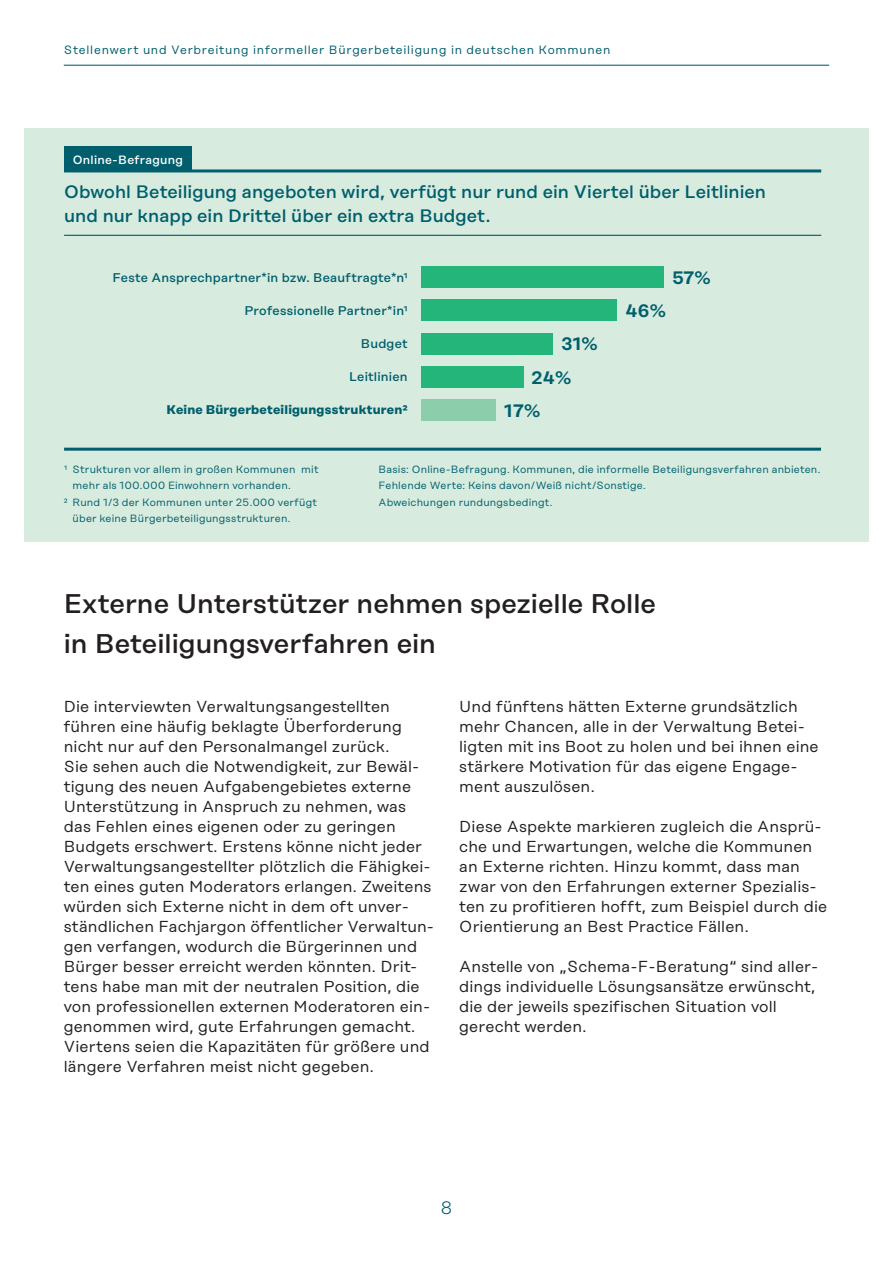
<style>
.page{position:relative;width:893px;height:1263px;background:#fff}
.page>*{position:absolute;margin:0;border:0;box-sizing:border-box;transform-origin:0 0}
.t1{font:500 27px/39.9px "Rational Display";color:#231f20}
.t2{font:500 18px/24px "Rational Display";letter-spacing:.005em;color:#005e6d}
.t3{font:600 18px "Rational Display";letter-spacing:.01em;color:#005e6d}
.t4{font:300 18px "Rational Display";color:#005e6d}
.t5{font:15.9px/20px "Rational Display";letter-spacing:.01em;color:#231f20}
.t6{font:500 12.6px "Rational Display";letter-spacing:.015em;color:#005e6d}
.t7{font:700 12.6px "Rational Display";letter-spacing:.02em;color:#005e6d}
.t8{font:12px "Rational Display";letter-spacing:.065em;color:#005e6d}
.t9{font:500 12px "Rational Display";letter-spacing:.025em;color:#fff}
.t10{font:10.5px/16.5px "Rational Display";letter-spacing:.015em;color:#005e6d}
</style>
<div class="page">
<hr style="left:64px;top:65px;width:765px;height:1px;background:#005e6d">
<div style="left:5px;top:128px;width:888px;height:414px;background:#d7ecde"></div>
<div style="left:64px;top:146px;width:128px;height:26px;background:#005e6d"></div>
<hr style="left:64px;top:169px;width:757px;height:3px;background:#005e6d">
<hr style="left:64px;top:235px;width:757px;height:1px;background:#005e6d">
<div style="left:421px;top:399px;width:75px;height:22px;background:#8cceab"></div>
<hr style="left:64px;top:448px;width:757px;height:3px;background:#005e6d">
<div style="left:421px;top:266px;width:243px;height:22px;background:#24b57b"></div>
<div style="left:421px;top:300px;width:196px;height:21px;background:#24b57b"></div>
<div style="left:421px;top:366px;width:103px;height:21px;background:#24b57b"></div>
<div style="left:421px;top:333px;width:132px;height:21px;background:#24b57b"></div>
<div style="left:0;top:0;width:893px;height:1263px;border:24px solid #fff"></div>
<p class="t8" style="left:64px;top:43px;width:548px">Stellenwert und Verbreitung informeller Bürgerbeteiligung in deutschen Kommunen</p>
<p class="t9" style="left:73px;top:152px;width:112px">Online-Befragung</p>
<p class="t2" style="left:64px;top:180px;width:703px">Obwohl Beteiligung angeboten wird, verfügt nur rund ein Viertel über Leitlinien und nur knapp ein Drittel über ein extra Budget.</p>
<p class="t6" style="left:112px;top:270px;width:297px">Feste Ansprechpartner*in bzw. Beauftragte*n1</p>
<p class="t6" style="left:244px;top:303px;width:165px">Professionelle Partner*in1</p>
<p class="t6" style="left:361px;top:336px;width:48px">Budget</p>
<p class="t6" style="left:349px;top:369px;width:60px">Leitlinien</p>
<p class="t7" style="left:167px;top:402px;width:243px">Keine Bürgerbeteiligungsstrukturen2</p>
<p class="t3" style="left:562px;top:333px;width:38px">31%</p>
<p class="t3" style="left:532px;top:367px;width:41px">24%</p>
<p class="t3" style="left:504px;top:400px;width:38px">17%</p>
<p class="t3" style="left:672px;top:267px;width:40px">57%</p>
<p class="t3" style="left:626px;top:300px;width:42px">46%</p>
<p class="t10" style="left:64px;top:461px;width:256px">1 Strukturen vor allem in großen Kommunen mit</p>
<p class="t10" style="left:73px;top:477px;width:220px">mehr als 100.000 Einwohnern vorhanden.</p>
<p class="t10" style="left:64px;top:494px;width:254px">2 Rund 1/3 der Kommunen unter 25.000 verfügt</p>
<p class="t10" style="left:73px;top:510px;width:219px">über keine Bürgerbeteiligungsstrukturen.</p>
<p class="t10" style="left:378px;top:461px;width:443px">Basis: Online-Befragung. Kommunen, die informelle Beteiligungsverfahren anbieten.<br>Fehlende Werte: Keins davon/Weiß nicht/Sonstige.<br>Abweichungen rundungsbedingt.</p>
<h1 class="t1" style="left:64px;top:583px;width:594px">Externe Unterstützer nehmen spezielle Rolle in Beteiligungsverfahren ein</h1>
<p class="t5" style="left:64px;top:697px;width:371px">Die interviewten Verwaltungsangestellten führen eine häufig beklagte Überforderung nicht nur auf den Personalmangel zurück.<br>Sie sehen auch die Notwendigkeit, zur Bewäl&shy;tigung des neuen Aufgabengebietes externe Unterstützung in Anspruch zu nehmen, was das Fehlen eines eigenen oder zu geringen Budgets erschwert. Erstens könne nicht jeder Verwaltungsangestellter plötzlich die Fähigkei&shy;ten eines guten Moderators erlangen. Zweitens würden sich Externe nicht in dem oft unver&shy;ständlichen Fachjargon öffentlicher Verwaltun&shy;gen verfangen, wodurch die Bürgerinnen und Bürger besser erreicht werden könnten. Drit&shy;tens habe man mit der neutralen Position, die von professionellen externen Moderatoren ein&shy;genommen wird, gute Erfahrungen gemacht.<br>Viertens seien die Kapazitäten für größere und längere Verfahren meist nicht gegeben.</p>
<p class="t5" style="left:459px;top:697px;width:361px">Und fünftens hätten Externe grundsätzlich mehr Chancen, alle in der Verwaltung Betei&shy;ligten mit ins Boot zu holen und bei ihnen eine stärkere Motivation für das eigene Engage&shy;ment auszulösen.</p>
<p class="t5" style="left:459px;top:816px;width:370px">Diese Aspekte markieren zugleich die Ansprü&shy;che und Erwartungen, welche die Kommunen an Externe richten. Hinzu kommt, dass man zwar von den Erfahrungen externer Spezialis&shy;ten zu profitieren hofft, zum Beispiel durch die Orientierung an Best Practice Fällen.</p>
<p class="t5" style="left:459px;top:956px;width:360px">Anstelle von „Schema-F-Beratung“ sind aller&shy;dings individuelle Lösungsansätze erwünscht, die der jeweils spezifischen Situation voll gerecht werden.</p>
<p class="t4" style="left:441px;top:1197px;width:13px">8</p>
</div>
